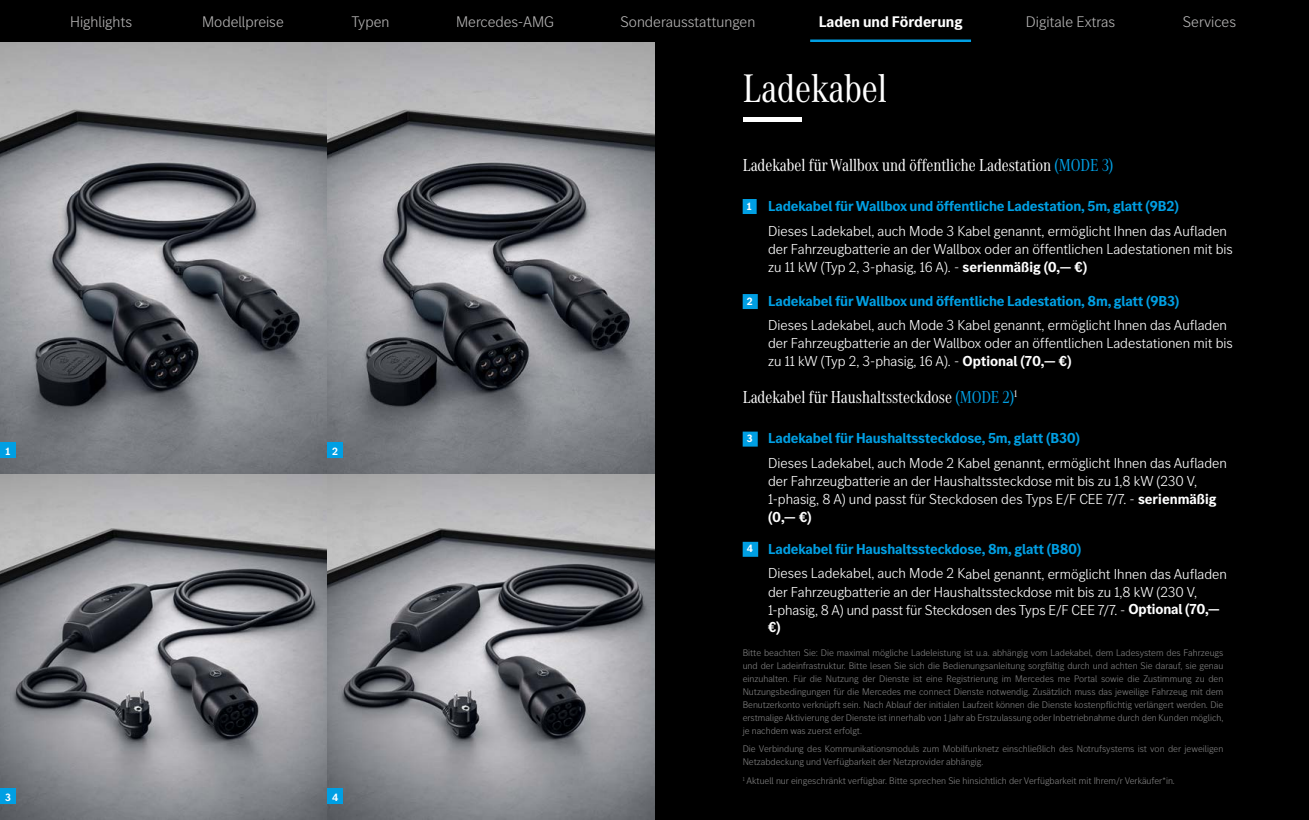
<style>
.page{position:relative;width:1309px;height:820px;background:#fff}
.page>*{position:absolute;margin:0;border:0;box-sizing:border-box;transform-origin:0 0}
.t1{font:41.4px "MB Corpo A Title Cond";color:#fff}
.t2{font:18px "MB Corpo A Title Cond";color:#fff}
.t3{font:300 16px "MB Corpo S Title";color:#b3b2b2}
.t4{font:700 16px "MB Corpo S Title";color:#fff}
.t5{font:300 15px/18px "MB Corpo S Title";color:#fff}
.t6{font:700 11px "MB Corpo S Title";color:#fff}
.t7{font:300 10px/13px "MB Corpo S Title";color:#808080;text-align:justify}
.s1{color:#009fe3}
.s2{font-weight:700;font-size:11px}
.s3{font-weight:700;color:#009fe3}
.s4{font-weight:700}
</style>
<div class="page">
<div style="left:0;top:0;width:1309px;height:43px;background:#000"></div>
<hr style="left:810px;top:40px;width:161px;height:3px;background:#009fe3">
<div style="left:0;top:43px;width:1309px;height:777px;background:#000"></div>
<img style="left:0;top:43px;width:654px;height:777px">
<div style="left:0;top:443px;width:16px;height:15px;background:#009fe3"></div>
<div style="left:327px;top:443px;width:16px;height:15px;background:#009fe3"></div>
<hr style="left:743px;top:118px;width:58px;height:4px;background:#fff">
<div style="left:743px;top:199px;width:14px;height:15px;background:#009fe3"></div>
<div style="left:743px;top:294px;width:15px;height:15px;background:#009fe3"></div>
<div style="left:743px;top:432px;width:15px;height:15px;background:#009fe3"></div>
<div style="left:743px;top:542px;width:15px;height:15px;background:#009fe3"></div>
<div style="left:0;top:788px;width:16px;height:16px;background:#009fe3"></div>
<div style="left:327px;top:788px;width:16px;height:16px;background:#009fe3"></div>
<p class="t3" style="left:70px;top:12px;width:64px">Highlights</p>
<p class="t3" style="left:202px;top:12px;width:83px">Modellpreise</p>
<p class="t3" style="left:351px;top:12px;width:39px">Typen</p>
<p class="t3" style="left:456px;top:12px;width:100px">Mercedes-AMG</p>
<p class="t3" style="left:621px;top:12px;width:136px">Sonderausstattungen</p>
<p class="t4" style="left:819px;top:11px;width:145px">Laden und Förderung</p>
<p class="t3" style="left:1026px;top:12px;width:91px">Digitale Extras</p>
<p class="t3" style="left:1183px;top:12px;width:55px">Services</p>
<p class="t6" style="left:6px;top:444px;width:6px">1</p>
<p class="t6" style="left:332px;top:444px;width:7px">2</p>
<p class="t6" style="left:5px;top:790px;width:7px">3</p>
<p class="t6" style="left:332px;top:790px;width:8px">4</p>
<h1 class="t1" style="left:743px;top:61px;width:146px">Ladekabel</h1>
<p class="t2" style="left:743px;top:153px;width:372px">Ladekabel für Wallbox und öffentliche Ladestation <span class="s1">(MODE 3)</span></p>
<p class="t5" style="left:768px;top:192px;width:460px;line-height:25px;text-indent:-21px"><span class="s2">1</span> <span class="s3">Ladekabel für Wallbox und öffentliche Ladestation, 5m, glatt (9B2)<br></span>Dieses Ladekabel, auch Mode 3 Kabel genannt, ermöglicht Ihnen das Aufladen</p>
<p class="t5" style="left:768px;top:239px;width:466px">der Fahrzeugbatterie an der Wallbox oder an öffentlichen Ladestationen mit bis zu 11 kW (Typ 2, 3-phasig, 16 A). - <span class="s4">serienmäßig (0,— €)</span></p>
<p class="t5" style="left:768px;top:288px;width:460px;line-height:24px;text-indent:-21px"><span class="s2">2</span> <span class="s3">Ladekabel für Wallbox und öffentliche Ladestation, 8m, glatt (9B3)<br></span>Dieses Ladekabel, auch Mode 3 Kabel genannt, ermöglicht Ihnen das Aufladen</p>
<p class="t5" style="left:768px;top:333px;width:466px">der Fahrzeugbatterie an der Wallbox oder an öffentlichen Ladestationen mit bis zu 11 kW (Typ 2, 3-phasig, 16 A). - <span class="s4">Optional (70,— €)</span></p>
<p class="t2" style="left:743px;top:386px;width:276px">Ladekabel für Haushaltssteckdose <span class="s1">(MODE 2)</span><sup>1</sup></p>
<p class="t5" style="left:768px;top:425px;width:460px;line-height:25px;text-indent:-21px"><span class="s2">3</span> <span class="s3">Ladekabel für Haushaltssteckdose, 5m, glatt (B30)<br></span>Dieses Ladekabel, auch Mode 2 Kabel genannt, ermöglicht Ihnen das Aufladen</p>
<p class="t5" style="left:768px;top:472px;width:450px">der Fahrzeugbatterie an der Haushaltssteckdose mit bis zu 1,8 kW (230 V,<br>1-phasig, 8 A) und passt für Steckdosen des Typs E/F CEE 7/7. - <span class="s4">serienmäßig (0,— €)</span></p>
<p class="t5" style="left:768px;top:535px;width:460px;line-height:25px;text-indent:-21px"><span class="s2">4</span> <span class="s3">Ladekabel für Haushaltssteckdose, 8m, glatt (B80)<br></span>Dieses Ladekabel, auch Mode 2 Kabel genannt, ermöglicht Ihnen das Aufladen</p>
<p class="t5" style="left:768px;top:582px;width:453px;line-height:17.5px">der Fahrzeugbatterie an der Haushaltssteckdose mit bis zu 1,8 kW (230 V,<br>1-phasig, 8 A) und passt für Steckdosen des Typs E/F CEE 7/7. - <span class="s4">Optional (70,— €)</span></p>
<p class="t7" style="left:743px;top:645px;width:482px">Bitte beachten Sie: Die maximal mögliche Ladeleistung ist u.a. abhängig vom Ladekabel, dem Ladesystem des Fahrzeugs und der Ladeinfrastruktur. Bitte lesen Sie sich die Bedienungsanleitung sorgfältig durch und achten Sie darauf, sie genau einzuhalten. Für die Nutzung der Dienste ist eine Registrierung im Mercedes me Portal sowie die Zustimmung zu den Nutzungsbedingungen für die Mercedes me connect Dienste notwendig. Zusätzlich muss das jeweilige Fahrzeug mit dem Benutzerkonto verknüpft sein. Nach Ablauf der initialen Laufzeit können die Dienste kostenpflichtig verlängert werden. Die erstmalige Aktivierung der Dienste ist innerhalb von 1 Jahr ab Erstzulassung oder Inbetriebnahme durch den Kunden möglich, je nachdem was zuerst erfolgt.</p>
<p class="t7" style="left:743px;top:742px;width:482px">Die Verbindung des Kommunikationsmoduls zum Mobilfunknetz einschließlich des Notrufsystems ist von der jeweiligen<br>Netzabdeckung und Verfügbarkeit der Netzprovider abhängig.</p>
<p class="t7" style="left:743px;top:774px;width:434px"><sup>1</sup> Aktuell nur eingeschränkt verfügbar. Bitte sprechen Sie hinsichtlich der Verfügbarkeit mit Ihrem/r Verkäufer*in.</p>
</div>
